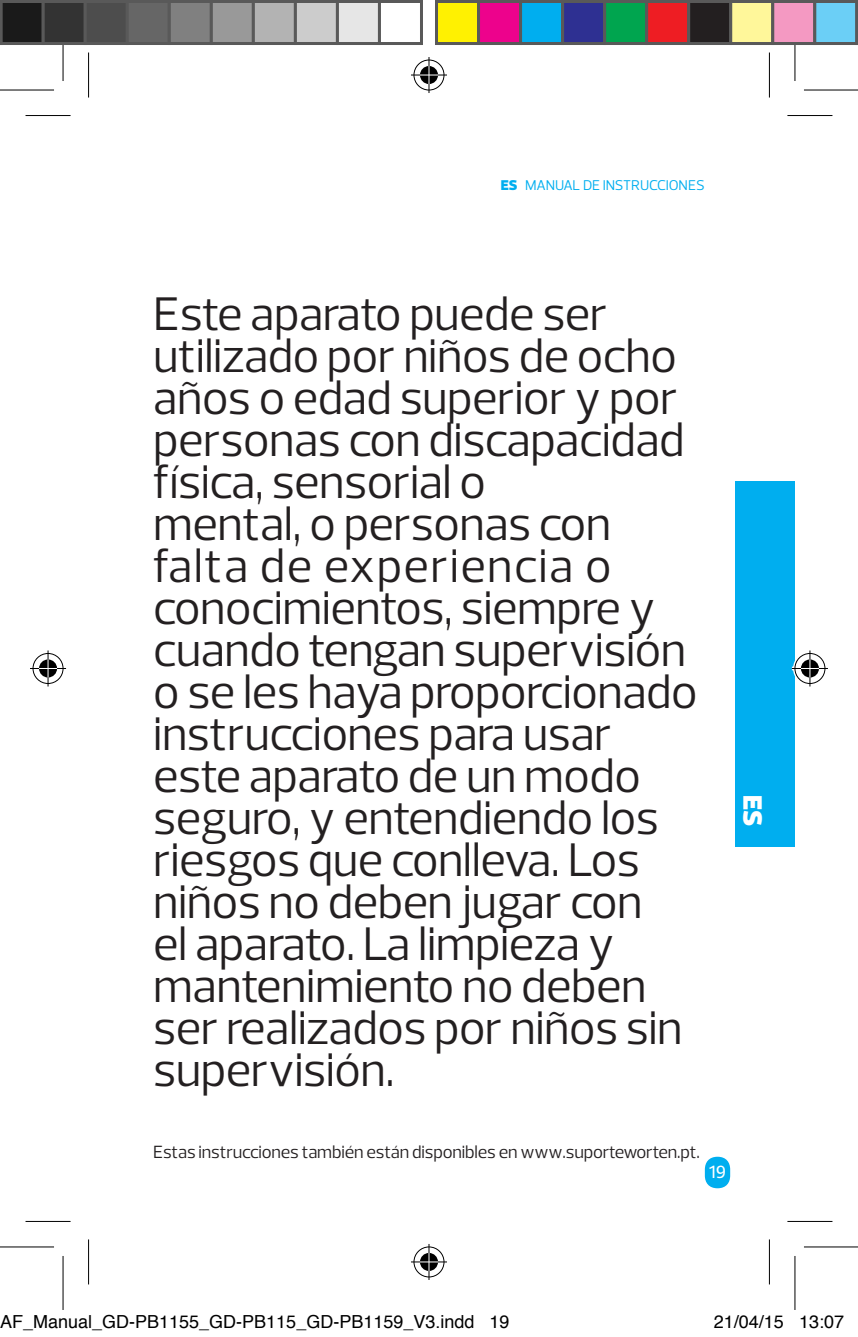
<style>
.page{position:relative;width:858px;height:1337px;background:#fff}
.page>*{position:absolute;margin:0;border:0;box-sizing:border-box;transform-origin:0 0}
.t1{font:48px/42px "Prelo";letter-spacing:-.01em;color:#231f20}
.t2{font:900 27px "Prelo";color:#fff}
.t3{font:18px "Prelo";letter-spacing:-.01em;color:#231f20}
.t4{font:18px "Helvetica";color:#000}
.t5{font:500 18px "Prelo";color:#fff}
.t6{font:14.4px "Prelo";letter-spacing:-.01em;color:#00aeef}
.s1{font-weight:900}
</style>
<div class="page">
<div style="left:735px;top:481px;width:59px;height:366px;background:#00aeef"></div>
<div style="left:704px;top:1156px;width:26px;height:32px;background:#00aeef;border-radius:13px"></div>
<svg style="left:26px;top:1220px;width:44px;height:1px"></svg>
<svg style="left:788px;top:1220px;width:44px;height:1px"></svg>
<svg style="left:769px;top:53px;width:1px;height:45px"></svg>
<svg style="left:769px;top:1239px;width:1px;height:45px"></svg>
<hr style="left:26px;top:115px;width:45px;height:1px;background:#000">
<hr style="left:787px;top:115px;width:45px;height:1px;background:#000">
<hr style="left:26px;top:1221px;width:45px;height:1px;background:#000">
<hr style="left:787px;top:1221px;width:45px;height:1px;background:#000">
<hr style="left:88px;top:53px;width:1px;height:45px;background:#000">
<hr style="left:88px;top:1239px;width:1px;height:45px;background:#000">
<hr style="left:768px;top:53px;width:1px;height:45px;background:#000">
<hr style="left:768px;top:1239px;width:1px;height:45px;background:#000">
<svg style="left:0;top:90px;width:54px;height:1px"></svg>
<svg style="left:804px;top:90px;width:53px;height:1px"></svg>
<svg style="left:795px;top:45px;width:1px;height:36px"></svg>
<svg style="left:795px;top:1256px;width:1px;height:54px"></svg>
<hr style="left:0;top:89px;width:54px;height:1px;background:#000">
<hr style="left:803px;top:89px;width:54px;height:1px;background:#000">
<hr style="left:0;top:1246px;width:54px;height:1px;background:#000">
<hr style="left:803px;top:1246px;width:54px;height:1px;background:#000">
<hr style="left:62px;top:27px;width:2px;height:54px;background:#000">
<hr style="left:62px;top:1256px;width:2px;height:54px;background:#000">
<hr style="left:794px;top:27px;width:1px;height:54px;background:#000">
<hr style="left:794px;top:1256px;width:1px;height:54px;background:#000">
<div style="left:412px;top:58px;width:34px;height:34px;border:4px solid #fff;border-radius:50%"></div>
<hr style="left:411px;top:73px;width:36px;height:4px;background:#fff">
<svg style="left:427px;top:57px;width:4px;height:36px"></svg>
<div style="left:418px;top:64px;width:22px;height:22px;border:4px solid #fff;border-radius:50%"></div>
<div style="left:413px;top:60px;width:31px;height:30px;border:1px solid #000;border-radius:50%"></div>
<hr style="left:411px;top:74px;width:36px;height:2px;background:#000">
<hr style="left:428px;top:57px;width:1px;height:36px;background:#000">
<svg style="left:420px;top:66px;width:18px;height:18px"></svg>
<div style="left:412px;top:1245px;width:34px;height:33px;border:4px solid #fff;border-radius:50%"></div>
<hr style="left:411px;top:1260px;width:36px;height:3px;background:#fff">
<svg style="left:427px;top:1244px;width:4px;height:36px"></svg>
<div style="left:418px;top:1251px;width:22px;height:21px;border:4px solid #fff;border-radius:50%"></div>
<div style="left:413px;top:1246px;width:31px;height:31px;border:1px solid #000;border-radius:50%"></div>
<hr style="left:411px;top:1261px;width:36px;height:1px;background:#000">
<hr style="left:428px;top:1244px;width:1px;height:36px;background:#000">
<svg style="left:420px;top:1253px;width:18px;height:18px"></svg>
<div style="left:31px;top:651px;width:34px;height:34px;border:4px solid #fff;border-radius:50%"></div>
<svg style="left:31px;top:666px;width:34px;height:4px"></svg>
<svg style="left:46px;top:650px;width:4px;height:36px"></svg>
<div style="left:37px;top:657px;width:22px;height:22px;border:4px solid #fff;border-radius:50%"></div>
<div style="left:33px;top:653px;width:30px;height:31px;border:1px solid #000;border-radius:50%"></div>
<hr style="left:30px;top:668px;width:36px;height:1px;background:#000">
<hr style="left:48px;top:650px;width:1px;height:36px;background:#000">
<svg style="left:39px;top:659px;width:18px;height:18px"></svg>
<div style="left:792px;top:651px;width:34px;height:34px;border:4px solid #fff;border-radius:50%"></div>
<svg style="left:791px;top:666px;width:35px;height:4px"></svg>
<svg style="left:807px;top:650px;width:4px;height:36px"></svg>
<div style="left:798px;top:657px;width:22px;height:22px;border:4px solid #fff;border-radius:50%"></div>
<div style="left:794px;top:653px;width:31px;height:31px;border:1px solid #000;border-radius:50%"></div>
<hr style="left:791px;top:668px;width:36px;height:1px;background:#000">
<hr style="left:809px;top:650px;width:1px;height:36px;background:#000">
<svg style="left:800px;top:659px;width:18px;height:18px"></svg>
<div style="left:1px;top:2px;width:42px;height:42px;background:#1a1a1a"></div>
<div style="left:0;top:0;width:45px;height:45px;border:3px solid #595959"></div>
<div style="left:43px;top:2px;width:42px;height:42px;background:#333"></div>
<div style="left:42px;top:0;width:45px;height:45px;border:3px solid #595959"></div>
<div style="left:85px;top:2px;width:42px;height:42px;background:#4d4d4d"></div>
<div style="left:84px;top:0;width:45px;height:45px;border:3px solid #595959"></div>
<div style="left:127px;top:2px;width:42px;height:42px;background:#666"></div>
<div style="left:126px;top:0;width:45px;height:45px;border:3px solid #595959"></div>
<div style="left:169px;top:2px;width:42px;height:42px;background:#808080"></div>
<div style="left:168px;top:0;width:45px;height:45px;border:3px solid #595959"></div>
<div style="left:211px;top:2px;width:42px;height:42px;background:#999"></div>
<div style="left:210px;top:0;width:45px;height:45px;border:3px solid #595959"></div>
<div style="left:253px;top:2px;width:42px;height:42px;background:#b3b3b3"></div>
<div style="left:252px;top:0;width:45px;height:45px;border:3px solid #595959"></div>
<div style="left:295px;top:2px;width:42px;height:42px;background:#ccc"></div>
<div style="left:294px;top:0;width:45px;height:45px;border:3px solid #595959"></div>
<div style="left:337px;top:2px;width:42px;height:42px;background:#e6e6e6"></div>
<div style="left:336px;top:0;width:45px;height:45px;border:3px solid #595959"></div>
<div style="left:378px;top:0;width:45px;height:45px;border:3px solid #595959"></div>
<div style="left:436px;top:2px;width:42px;height:42px;background:#fff101"></div>
<div style="left:435px;top:0;width:45px;height:45px;border:3px solid #595959"></div>
<div style="left:478px;top:2px;width:42px;height:42px;background:#ed028c"></div>
<div style="left:477px;top:0;width:45px;height:45px;border:3px solid #595959"></div>
<div style="left:520px;top:2px;width:42px;height:42px;background:#00aeef"></div>
<div style="left:519px;top:0;width:45px;height:45px;border:3px solid #595959"></div>
<div style="left:562px;top:2px;width:42px;height:42px;background:#2e3092"></div>
<div style="left:561px;top:0;width:45px;height:45px;border:3px solid #595959"></div>
<div style="left:604px;top:2px;width:42px;height:42px;background:#00a54f"></div>
<div style="left:603px;top:0;width:45px;height:45px;border:3px solid #595959"></div>
<div style="left:646px;top:2px;width:42px;height:42px;background:#ee1d23"></div>
<div style="left:645px;top:0;width:45px;height:45px;border:3px solid #595959"></div>
<div style="left:688px;top:2px;width:42px;height:42px;background:#231f20"></div>
<div style="left:687px;top:0;width:45px;height:45px;border:3px solid #595959"></div>
<div style="left:730px;top:2px;width:42px;height:42px;background:#fff79a"></div>
<div style="left:729px;top:0;width:45px;height:45px;border:3px solid #595959"></div>
<div style="left:772px;top:2px;width:42px;height:42px;background:#f499c2"></div>
<div style="left:771px;top:0;width:45px;height:45px;border:3px solid #595959"></div>
<div style="left:814px;top:2px;width:42px;height:42px;background:#6bcff6"></div>
<div style="left:813px;top:0;width:44px;height:45px;border:3px solid #595959"></div>
<svg style="left:855px;top:0;width:2px;height:45px"></svg>
<p class="t6" style="left:500px;top:176px;width:205px"><span class="s1">ES</span> MANUAL DE INSTRUCCIONES</p>
<p class="t1" style="left:153px;top:293px;width:545px">Este aparato puede ser utilizado por niños de ocho años o edad superior y por personas con discapacidad física, sensorial o<br>mental, o personas con falta de experiencia o conocimientos, siempre y cuando tengan supervisión o se les haya proporcionado instrucciones para usar este aparato de un modo seguro, y entendiendo los riesgos que conlleva. Los niños no deben jugar con<br>el aparato. La limpieza y mantenimiento no deben ser realizados por niños sin supervisión.</p>
<p class="t2" style="left:769px;top:794px;width:33px;rotate:90deg">ES</p>
<p class="t3" style="left:153px;top:1141px;width:548px">Estas instrucciones también están disponibles en www.suporteworten.pt.</p>
<p class="t5" style="left:708px;top:1161px;width:19px">19</p>
<p class="t4" style="left:0;top:1307px;width:511px">AF_Manual_GD-PB1155_GD-PB115_GD-PB1159_V3.indd 19</p>
<p class="t4" style="left:713px;top:1307px;width:132px">21/04/15 13:07</p>
</div>
